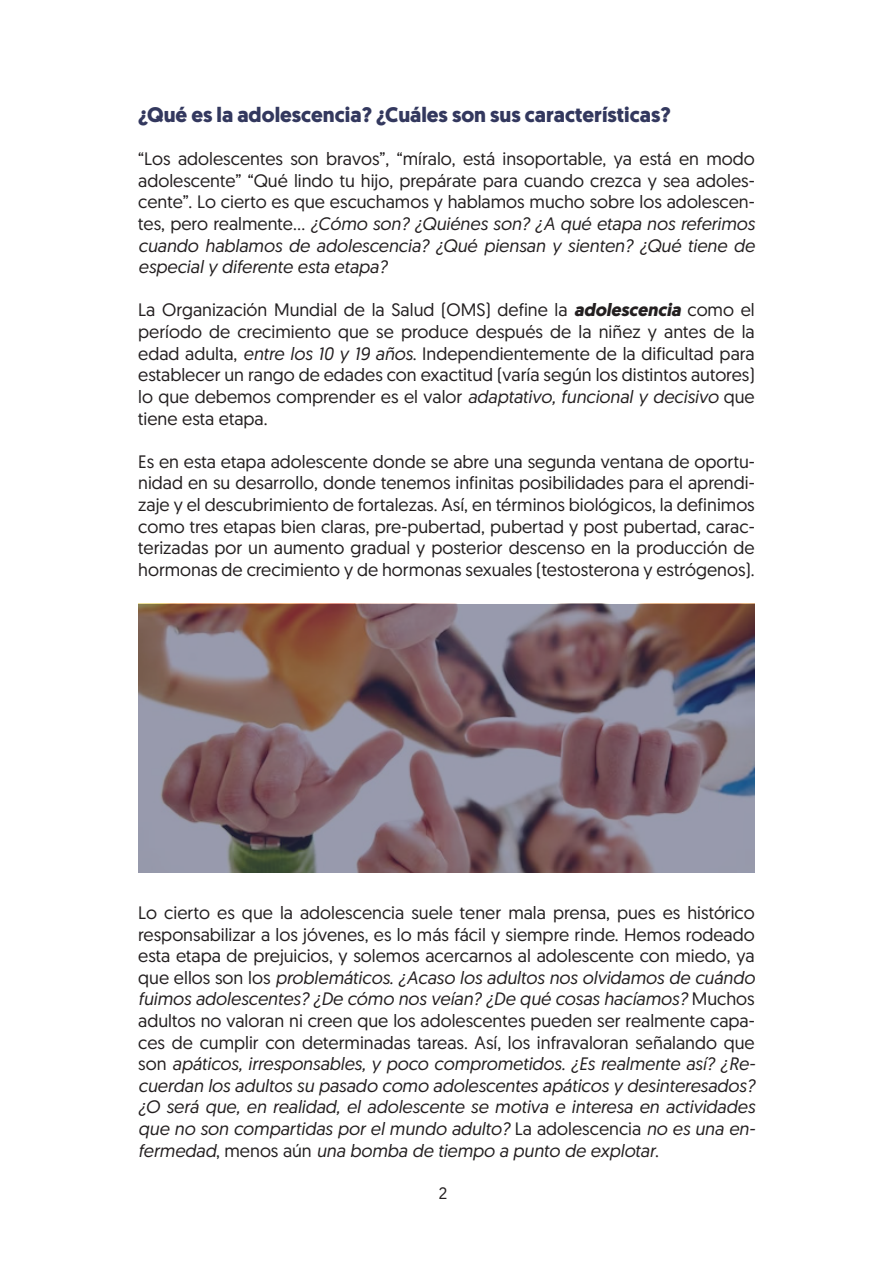
<style>
.page{position:relative;width:893px;height:1263px;background:#fff}
.page>*{position:absolute;margin:0;border:0;box-sizing:border-box;transform-origin:0 0}
.t1{font:700 21px "Geomanist";color:#33385e}
.t2{font:18px/21.6px "Geomanist";color:#231f20;text-align:justify}
.t3{font:italic 18px/21.6px "Geomanist";color:#231f20;text-align:justify}
.t4{font:16.5px "Geomanist";color:#231f20}
.s1{font-style:italic}
.s2{font-weight:700;font-style:italic}
.s3{font-style:normal}
</style>
<div class="page">
<img style="left:138px;top:604px;width:617px;height:268px">
<p class="t1" style="left:138px;top:101px;width:534px">¿Qué es la adolescencia? ¿Cuáles son sus características?</p>
<p class="t2" style="left:138px;top:148px;width:618px">“Los adolescentes son bravos”, “míralo, está insoportable, ya está en modo adolescente” “Qué lindo tu hijo, prepárate para cuando crezca y sea adoles&shy;cente”. Lo cierto es que escuchamos y hablamos mucho sobre los adolescen&shy;tes, pero realmente… <span class="s1">¿Cómo son? ¿Quiénes son? ¿A qué etapa nos referimos cuando hablamos de adolescencia? ¿Qué piensan y sienten? ¿Qué tiene de especial y diferente esta etapa?</span></p>
<p class="t2" style="left:138px;top:299px;width:618px">La Organización Mundial de la Salud (OMS) define la <span class="s2">adolescencia</span> como el período de crecimiento que se produce después de la niñez y antes de la edad adulta, <span class="s1">entre los 10 y 19 años</span>. Independientemente de la dificultad para establecer un rango de edades con exactitud (varía según los distintos autores) lo que debemos comprender es el valor <span class="s1">adaptativo, funcional y decisivo</span> que tiene esta etapa.</p>
<p class="t2" style="left:138px;top:450px;width:618px">Es en esta etapa adolescente donde se abre una segunda ventana de oportu&shy;nidad en su desarrollo, donde tenemos infinitas posibilidades para el aprendi&shy;zaje y el descubrimiento de fortalezas. Así, en términos biológicos, la definimos como tres etapas bien claras, pre-pubertad, pubertad y post pubertad, carac&shy;terizadas por un aumento gradual y posterior descenso en la producción de hormonas de crecimiento y de hormonas sexuales (testosterona y estrógenos).</p>
<p class="t3" style="left:138px;top:901px;width:618px"><span class="s3">Lo cierto es que la adolescencia suele tener mala prensa, pues es histórico responsabilizar a los jóvenes, es lo más fácil y siempre rinde. Hemos rodeado esta etapa de prejuicios, y solemos acercarnos al adolescente con miedo, ya que ellos son los</span> problemáticos. ¿Acaso los adultos nos olvidamos de cuándo fuimos adolescentes? ¿De cómo nos veían? ¿De qué cosas hacíamos? <span class="s3">Muchos adultos no valoran ni creen que los adolescentes pueden ser realmente capa&shy;ces de cumplir con determinadas tareas. Así, los infravaloran señalando que son</span> apáticos, irresponsables, y poco comprometidos. ¿Es realmente así? ¿Re&shy;cuerdan los adultos su pasado como adolescentes apáticos y desinteresados? ¿O será que, en realidad, el adolescente se motiva e interesa en actividades que no son compartidas por el mundo adulto? <span class="s3">La adolescencia</span> no es una en&shy;fermedad<span class="s3">, menos aún</span> una bomba de tiempo a punto de explotar<span class="s3">.</span></p>
<p class="t4" style="left:439px;top:1182px;width:10px">2</p>
</div>
